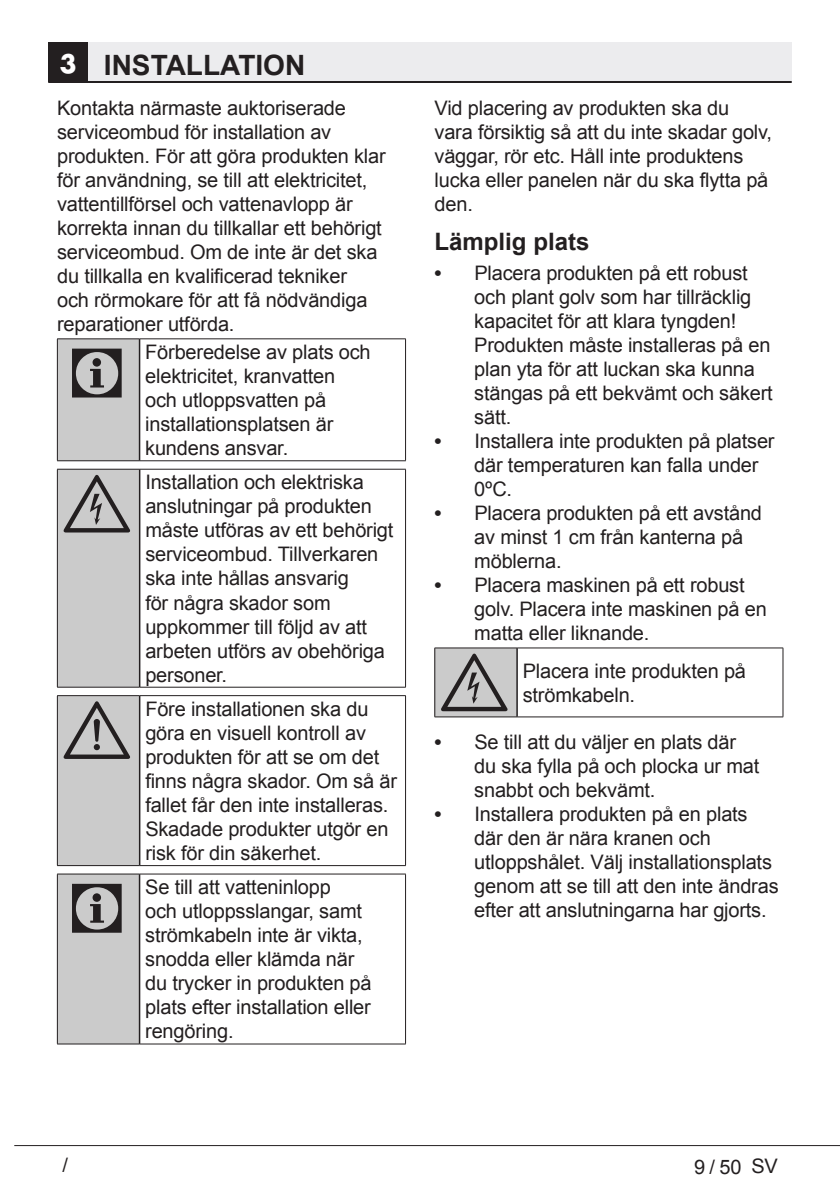
<style>
.page{position:relative;width:840px;height:1191px;background:#fff}
.page>*{position:absolute;margin:0;border:0;box-sizing:border-box;transform-origin:0 0}
.uyari_semboller{font:72px "ZIWARNUN";color:#231f20}
.Ana_Baslik{font:700 28px "Arial";color:#231f20}
.t1{font:700 28px "Futura TOT";color:#fff}
.Baslik{font:700 24px "Arial";color:#231f20}
.Yazi_alanlari{font:20px/24px "Arial";letter-spacing:-.01em;color:#231f20}
.s1{font-weight:700}
</style>
<div class="page">
<hr style="left:14px;top:1145px;width:825px;height:1px;background:#231f20">
<div style="left:88px;top:43px;width:703px;height:39px;background:#ececee"></div>
<hr style="left:48px;top:81px;width:743px;height:2px;background:#231f20">
<div style="left:48px;top:43px;width:40px;height:39px;background:#231f20"></div>
<div style="left:57px;top:339px;width:82px;height:122px;background:#cbcbcb"></div>
<hr style="left:57px;top:339px;width:1px;height:121px;background:#231f20">
<hr style="left:57px;top:338px;width:82px;height:1px;background:#231f20">
<hr style="left:57px;top:460px;width:82px;height:1px;background:#231f20">
<hr style="left:139px;top:339px;width:1px;height:121px;background:#231f20">
<hr style="left:405px;top:339px;width:1px;height:121px;background:#231f20">
<hr style="left:139px;top:338px;width:266px;height:1px;background:#231f20">
<hr style="left:139px;top:460px;width:266px;height:1px;background:#231f20">
<div style="left:57px;top:469px;width:83px;height:218px;background:#cbcbcb"></div>
<hr style="left:57px;top:469px;width:1px;height:218px;background:#231f20">
<hr style="left:57px;top:469px;width:83px;height:1px;background:#231f20">
<hr style="left:57px;top:687px;width:83px;height:1px;background:#231f20">
<hr style="left:139px;top:469px;width:1px;height:218px;background:#231f20">
<hr style="left:405px;top:469px;width:1px;height:218px;background:#231f20">
<hr style="left:140px;top:469px;width:265px;height:1px;background:#231f20">
<hr style="left:140px;top:687px;width:265px;height:1px;background:#231f20">
<div style="left:57px;top:695px;width:83px;height:170px;background:#cbcbcb"></div>
<hr style="left:57px;top:696px;width:1px;height:169px;background:#231f20">
<hr style="left:57px;top:695px;width:83px;height:1px;background:#231f20">
<hr style="left:57px;top:865px;width:83px;height:1px;background:#231f20">
<hr style="left:139px;top:696px;width:1px;height:169px;background:#231f20">
<hr style="left:405px;top:696px;width:1px;height:169px;background:#231f20">
<hr style="left:140px;top:695px;width:265px;height:1px;background:#231f20">
<hr style="left:140px;top:865px;width:265px;height:1px;background:#231f20">
<div style="left:57px;top:874px;width:82px;height:170px;background:#cbcbcb"></div>
<hr style="left:57px;top:874px;width:1px;height:169px;background:#231f20">
<hr style="left:57px;top:873px;width:82px;height:1px;background:#231f20">
<hr style="left:57px;top:1043px;width:82px;height:1px;background:#231f20">
<hr style="left:139px;top:874px;width:1px;height:169px;background:#231f20">
<hr style="left:405px;top:874px;width:1px;height:169px;background:#231f20">
<hr style="left:139px;top:873px;width:266px;height:1px;background:#231f20">
<hr style="left:139px;top:1043px;width:266px;height:1px;background:#231f20">
<div style="left:434px;top:648px;width:83px;height:69px;background:#cbcbcb"></div>
<hr style="left:434px;top:648px;width:1px;height:68px;background:#231f20">
<hr style="left:434px;top:647px;width:83px;height:1px;background:#231f20">
<hr style="left:434px;top:716px;width:83px;height:1px;background:#231f20">
<hr style="left:516px;top:648px;width:1px;height:68px;background:#231f20">
<hr style="left:782px;top:648px;width:1px;height:68px;background:#231f20">
<hr style="left:517px;top:647px;width:265px;height:1px;background:#231f20">
<hr style="left:517px;top:716px;width:265px;height:1px;background:#231f20">
<p class="t1" style="left:60px;top:47px;width:18px">3</p>
<p class="Ana_Baslik" style="left:104px;top:46px;width:203px">INSTALLATION</p>
<p class="Yazi_alanlari" style="left:57px;top:96px;width:330px">Kontakta närmaste auktoriserade serviceombud för installation av produkten. För att göra produkten klar för användning, se till att elektricitet, vattentillförsel och vattenavlopp är korrekta innan du tillkallar ett behörigt serviceombud. Om de inte är det ska du tillkalla en kvalificerad tekniker<br>och rörmokare för att få nödvändiga reparationer utförda.</p>
<p class="uyari_semboller" style="left:68px;top:335px;width:63px">C</p>
<p class="Yazi_alanlari" style="left:145px;top:340px;width:227px">Förberedelse av plats och elektricitet, kranvatten och utloppsvatten på installationsplatsen är kundens ansvar.</p>
<p class="uyari_semboller" style="left:64px;top:465px;width:71px">B</p>
<p class="Yazi_alanlari" style="left:145px;top:470px;width:249px">Installation och elektriska anslutningar på produkten måste utföras av ett behörigt serviceombud. Tillverkaren ska inte hållas ansvarig<br>för några skador som uppkommer till följd av att arbeten utförs av obehöriga personer.</p>
<p class="uyari_semboller" style="left:64px;top:692px;width:71px">A</p>
<p class="Yazi_alanlari" style="left:145px;top:697px;width:253px">Före installationen ska du göra en visuell kontroll av produkten för att se om det finns några skador. Om så är fallet får den inte installeras.<br>Skadade produkter utgör en risk för din säkerhet.</p>
<p class="uyari_semboller" style="left:68px;top:870px;width:63px">C</p>
<p class="Yazi_alanlari" style="left:145px;top:875px;width:228px">Se till att vatteninlopp<br>och utloppsslangar, samt strömkabeln inte är vikta, snodda eller klämda när du trycker in produkten på plats efter installation eller rengöring.</p>
<p class="Yazi_alanlari" style="left:434px;top:96px;width:339px">Vid placering av produkten ska du vara försiktig så att du inte skadar golv, väggar, rör etc. Håll inte produktens lucka eller panelen när du ska flytta på den.</p>
<p class="Baslik" style="left:434px;top:225px;width:156px">Lämplig plats</p>
<p class="Yazi_alanlari" style="left:474px;top:261px;width:300px;text-indent:-40px"><span class="s1">•</span> Placera produkten på ett robust och plant golv som har tillräcklig kapacitet för att klara tyngden!<br>Produkten måste installeras på en plan yta för att luckan ska kunna stängas på ett bekvämt och säkert sätt.</p>
<p class="Yazi_alanlari" style="left:474px;top:429px;width:302px;text-indent:-40px"><span class="s1">•</span> Installera inte produkten på platser där temperaturen kan falla under<br>0ºC.</p>
<p class="Yazi_alanlari" style="left:474px;top:501px;width:289px;text-indent:-40px"><span class="s1">•</span> Placera produkten på ett avstånd av minst 1 cm från kanterna på möblerna.</p>
<p class="Yazi_alanlari" style="left:474px;top:573px;width:294px;text-indent:-40px"><span class="s1">•</span> Placera maskinen på ett robust golv. Placera inte maskinen på en matta eller liknande.</p>
<p class="uyari_semboller" style="left:441px;top:644px;width:71px">B</p>
<p class="Yazi_alanlari" style="left:522px;top:659px;width:225px">Placera inte produkten på strömkabeln.</p>
<p class="Yazi_alanlari" style="left:474px;top:730px;width:286px;text-indent:-40px"><span class="s1">•</span> Se till att du väljer en plats där du ska fylla på och plocka ur mat snabbt och bekvämt.</p>
<p class="Yazi_alanlari" style="left:474px;top:802px;width:306px;text-indent:-40px"><span class="s1">•</span> Installera produkten på en plats där den är nära kranen och utloppshålet. Välj installationsplats genom att se till att den inte ändras efter att anslutningarna har gjorts.</p>
<p class="Yazi_alanlari" style="left:62px;top:1152px;width:7px">/</p>
<p class="Yazi_alanlari" style="left:693px;top:1154px;width:85px">9 / 50 SV</p>
</div>
